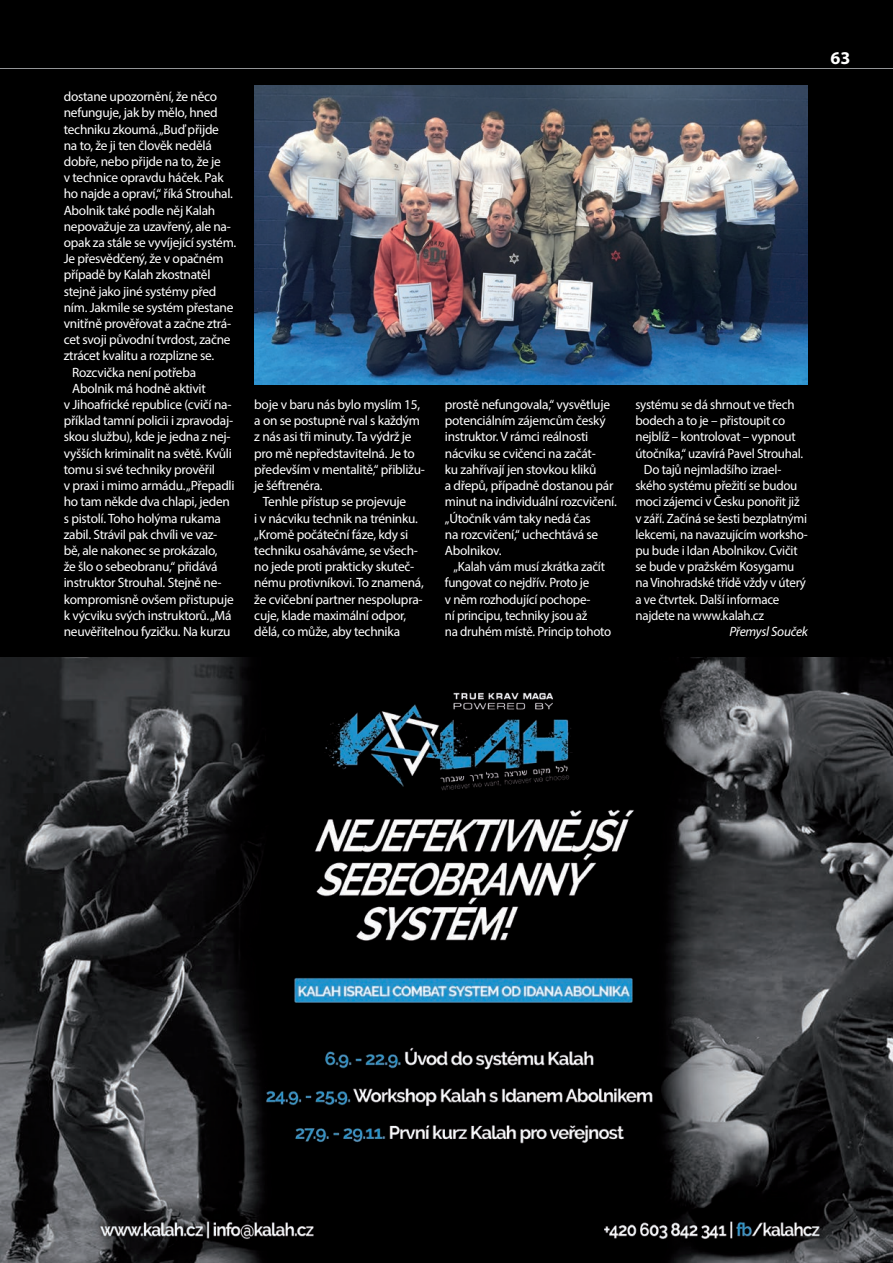
<style>
.page{position:relative;width:893px;height:1263px;background:#000}
.page>*{position:absolute;margin:0;border:0;box-sizing:border-box;transform-origin:0 0}
.t1{font:700 18px "Myriad Pro";color:#fff}
.text{font:13.5px/16.2px "Myriad Pro";letter-spacing:-.02em;color:#fff}
.text-2{font:13.5px/16.2px "Myriad Pro";letter-spacing:-.02em;color:#fff;scale:.96 1}
.Autor{font:italic 13.5px "Myriad Pro";letter-spacing:-.02em;color:#fff}
</style>
<div class="page">
<img style="left:0;top:657px;width:893px;height:606px">
<img style="left:254px;top:85px;width:554px;height:300px">
<hr style="left:0;top:68px;width:893px;height:1px;background:#939598">
<p class="text" style="left:64px;top:88px;width:174px">dostane upozornění, že něco nefunguje, jak by mělo, hned techniku zkoumá. „Buď přijde<br>na to, že ji ten člověk nedělá dobře, nebo přijde na to, že je<br>v technice opravdu háček. Pak ho najde a opraví,“ říká Strouhal.<br>Abolnik také podle něj Kalah nepovažuje za uzavřený, ale na&shy;opak za stále se vyvíjející systém.<br>Je přesvědčený, že v opačném případě by Kalah zkostnatěl stejně jako jiné systémy před ním. Jakmile se systém přestane vnitřně prověřovat a začne ztrá&shy;cet svoji původní tvrdost, začne ztrácet kvalitu a rozplizne se.</p>
<p class="text" style="left:72px;top:364px;width:125px">Rozcvička není potřeba</p>
<p class="text" style="left:64px;top:380px;width:172px;text-indent:9px">Abolnik má hodně aktivit<br>v Jihoafrické republice (cvičí na&shy;příklad tamní policii i zpravodaj&shy;skou službu), kde je jedna z nej&shy;vyšších kriminalit na světě. Kvůli tomu si své techniky prověřil<br>v praxi i mimo armádu. „Přepadli ho tam někde dva chlapi, jeden s pistolí. Toho holýma rukama zabil. Strávil pak chvíli ve vaz&shy;bě, ale nakonec se prokázalo,<br>že šlo o sebeobranu,“ přidává instruktor Strouhal. Stejně ne&shy;kompromisně ovšem přistupuje k výcviku svých instruktorů. „Má neuvěřitelnou fyzičku. Na kurzu</p>
<p class="text" style="left:254px;top:396px;width:172px">boje v baru nás bylo myslím 15, a on se postupně rval s každým z nás asi tři minuty. Ta výdrž je pro mě nepředstavitelná. Je to především v mentalitě,“ přibližu&shy;je šéftrenéra.</p>
<p class="text" style="left:254px;top:493px;width:171px;text-indent:9px">Tenhle přístup se projevuje<br>i v nácviku technik na tréninku. „Kromě počáteční fáze, kdy si techniku osaháváme, se všech&shy;no jede proti prakticky skuteč&shy;nému protivníkovi. To znamená, že cvičební partner nespolupra&shy;cuje, klade maximální odpor, dělá, co může, aby technika</p>
<p class="text" style="left:445px;top:396px;width:173px">prostě nefungovala,“ vysvětluje potenciálním zájemcům český instruktor. V rámci reálnosti nácviku se cvičenci na začát-<br>ku zahřívají jen stovkou kliků<br>a dřepů, případně dostanou pár minut na individuální rozcvičení. „Útočník vám taky nedá čas<br>na rozcvičení,“ uchechtává se<br>Abolnikov.</p>
<p class="text-2" style="left:445px;top:558px;width:175px;text-indent:9px">„Kalah vám musí zkrátka začít fungovat co nejdřív. Proto je<br>v něm rozhodující pochope-<br>ní principu, techniky jsou až<br>na druhém místě. Princip tohoto</p>
<p class="text-2" style="left:635px;top:396px;width:176px">systému se dá shrnout ve třech bodech a to je – přistoupit co nejblíž – kontrolovat – vypnout útočníka,“ uzavírá Pavel Strouhal.</p>
<p class="text-2" style="left:635px;top:461px;width:181px;text-indent:9px">Do tajů nejmladšího izrael&shy;ského systému přežití se budou moci zájemci v Česku ponořit již v září. Začíná se šesti bezplatnými lekcemi, na navazujícím worksho&shy;pu bude i Idan Abolnikov. Cvičit se bude v pražském Kosygamu na Vinohradské třídě vždy v úterý a ve čtvrtek. Další informace najdete na www.kalah.cz</p>
<p class="Autor" style="left:729px;top:623px;width:80px">Přemysl Souček</p>
<p class="t1" style="left:830px;top:46px;width:21px">63</p>
</div>
